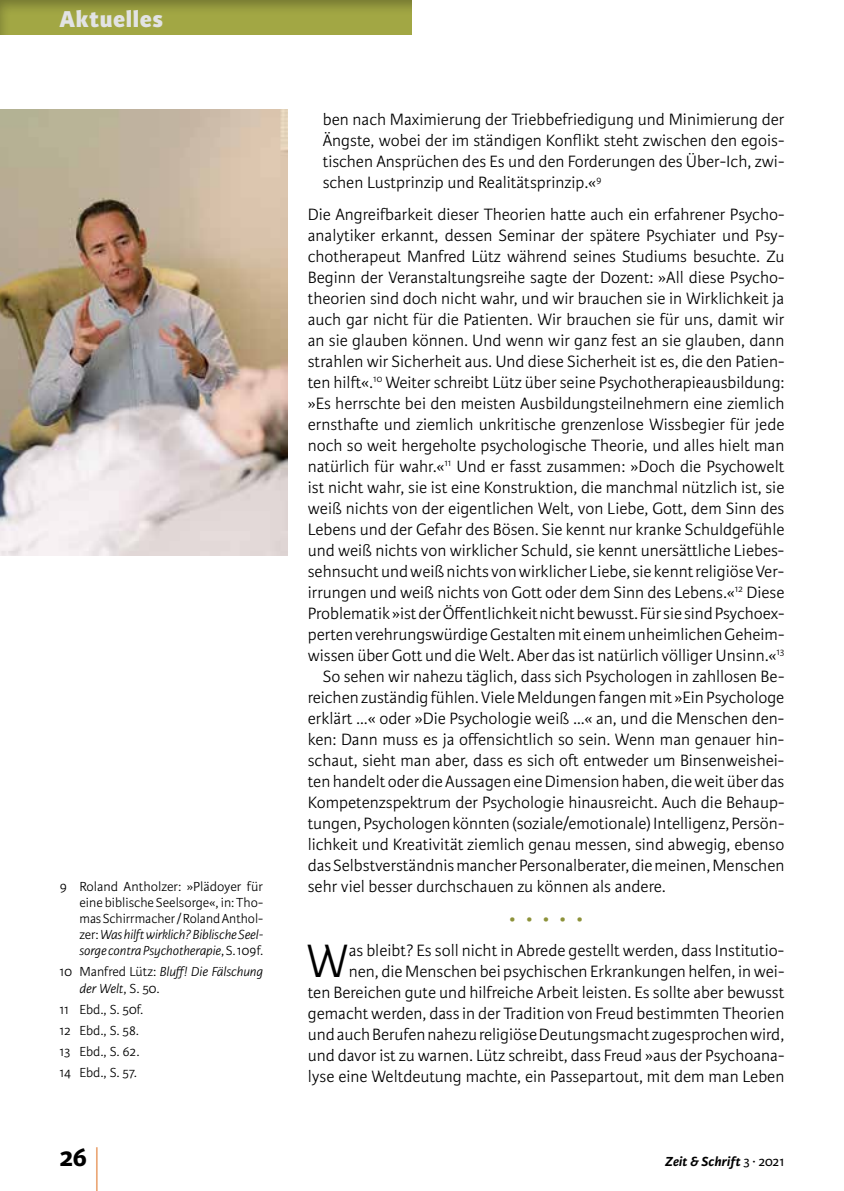
<style>
.page{position:relative;width:844px;height:1191px;background:#fff}
.page>*{position:absolute;margin:0;border:0;box-sizing:border-box;transform-origin:0 0}
.t1{font:300 59.5px "Karmina Sans Basic";color:#df7427;scale:.29 1}
.t2{font:300 49.88px "Karmina Sans Basic";color:#000}
.t3{font:700 28px "Karmina Sans Basic";color:#000}
.t4{font:800 24.5px "Karmina Sans Basic";letter-spacing:.025em;color:#e2e3e4}
.t5{font:300 17.5px/21px "Karmina Sans Basic";color:#000;text-align:justify}
.t6{font:300 17.5px "Karmina Sans Basic";color:#8d923a}
.t7{font:300 14px/16.1px "Karmina Sans Basic";color:#000;text-align:justify}
.t8{font:italic 300 14px/16.1px "Karmina Sans Basic";color:#000}
.t9{font:italic 700 14px "Karmina Sans Basic";letter-spacing:.015em;color:#000}
.s1{font-style:italic}
.s2{font-style:normal}
.s3{font-weight:400;font-style:normal}
</style>
<div class="page">
<div style="left:0;top:0;width:413px;height:35px;background:#000;opacity:.3"></div>
<img style="left:0;top:109px;width:288px;height:447px">
<h3 class="t4" style="left:60px;top:4px;width:105px">Aktuelles</h3>
<p class="t7" style="left:79px;top:878px;width:185px;text-indent:-20px">9 Roland Antholzer: »Plädoyer für eine biblische Seelsorge«, in: Tho&shy;mas Schirrmacher / Roland Anthol&shy;zer: <span class="s1">Was hilft wirklich? Biblische Seel&shy;sorge contra Psychotherapie</span>, S. 109f.</p>
<p class="t8" style="left:79px;top:964px;width:185px;text-indent:-20px"><span class="s2">10 Manfred Lütz:</span> Bluff! Die Fälschung der Welt<span class="s2">, S. 50.</span></p>
<p class="t7" style="left:60px;top:998px;width:85px;line-height:21px;text-align:left">11 Ebd., S. 50f.<br>12 Ebd., S. 58.<br>13 Ebd., S. 62.<br>14 Ebd., S. 57.</p>
<p class="t5" style="left:322px;top:109px;width:463px">ben nach Maximierung der Triebbefriedigung und Minimierung der Ängste, wobei der im ständigen Konflikt steht zwischen den egois&shy;tischen Ansprüchen des Es und den Forderungen des Über-Ich, zwi&shy;schen Lustprinzip und Realitätsprinzip.«<sup>9</sup></p>
<p class="t5" style="left:308px;top:204px;width:478px">Die Angreifbarkeit dieser Theorien hatte auch ein erfahrener Psycho-</p>
<p class="t5" style="left:308px;top:225px;width:478px">analytiker erkannt, dessen Seminar der spätere Psychiater und Psy-</p>
<p class="t5" style="left:308px;top:246px;width:478px">chotherapeut Manfred Lütz während seines Studiums besuchte. Zu</p>
<p class="t5" style="left:308px;top:267px;width:478px">Beginn der Veranstaltungsreihe sagte der Dozent: »All diese Psycho-</p>
<p class="t5" style="left:308px;top:288px;width:478px">theorien sind doch nicht wahr, und wir brauchen sie in Wirklichkeit ja</p>
<p class="t5" style="left:308px;top:309px;width:478px">auch gar nicht für die Patienten. Wir brauchen sie für uns, damit wir</p>
<p class="t5" style="left:308px;top:330px;width:478px">an sie glauben können. Und wenn wir ganz fest an sie glauben, dann</p>
<p class="t5" style="left:308px;top:351px;width:478px">strahlen wir Sicherheit aus. Und diese Sicherheit ist es, die den Patien-</p>
<p class="t5" style="left:308px;top:372px;width:478px">ten hilft«.<sup>10</sup> Weiter schreibt Lütz über seine Psychotherapieausbildung:</p>
<p class="t5" style="left:308px;top:393px;width:478px">»Es herrschte bei den meisten Ausbildungsteilnehmern eine ziemlich</p>
<p class="t5" style="left:308px;top:414px;width:478px">ernsthafte und ziemlich unkritische grenzenlose Wissbegier für jede</p>
<p class="t5" style="left:308px;top:435px;width:478px">noch so weit hergeholte psychologische Theorie, und alles hielt man</p>
<p class="t5" style="left:308px;top:456px;width:478px">natürlich für wahr.«<sup>11</sup> Und er fasst zusammen: »Doch die Psychowelt</p>
<p class="t5" style="left:308px;top:477px;width:478px">ist nicht wahr, sie ist eine Konstruktion, die manchmal nützlich ist, sie</p>
<p class="t5" style="left:308px;top:498px;width:478px">weiß nichts von der eigentlichen Welt, von Liebe, Gott, dem Sinn des</p>
<p class="t5" style="left:308px;top:519px;width:478px">Lebens und der Gefahr des Bösen. Sie kennt nur kranke Schuldgefühle</p>
<p class="t5" style="left:308px;top:540px;width:478px">und weiß nichts von wirklicher Schuld, sie kennt unersättliche Liebes-</p>
<p class="t5" style="left:308px;top:561px;width:478px">sehnsucht und weiß nichts von wirklicher Liebe, sie kennt religiöse Ver-</p>
<p class="t5" style="left:308px;top:582px;width:478px">irrungen und weiß nichts von Gott oder dem Sinn des Lebens.«<sup>12</sup> Diese</p>
<p class="t5" style="left:308px;top:603px;width:478px">Problematik »ist der Öffentlichkeit nicht bewusst. Für sie sind Psychoex-</p>
<p class="t5" style="left:308px;top:624px;width:478px">perten verehrungswürdige Gestalten mit einem unheimlichen Geheim-</p>
<p class="t5" style="left:308px;top:645px;width:478px">wissen über Gott und die Welt. Aber das ist natürlich völliger Unsinn.«<sup>13</sup></p>
<p class="t5" style="left:322px;top:666px;width:463px">So sehen wir nahezu täglich, dass sich Psychologen in zahllosen Be-</p>
<p class="t5" style="left:308px;top:687px;width:478px">reichen zuständig fühlen. Viele Meldungen fangen mit »Ein Psychologe</p>
<p class="t5" style="left:308px;top:708px;width:478px">erklärt …« oder »Die Psychologie weiß …« an, und die Menschen den-</p>
<p class="t5" style="left:308px;top:729px;width:478px">ken: Dann muss es ja offensichtlich so sein. Wenn man genauer hin-</p>
<p class="t5" style="left:308px;top:750px;width:478px">schaut, sieht man aber, dass es sich oft entweder um Binsenweishei-</p>
<p class="t5" style="left:308px;top:771px;width:478px">ten handelt oder die Aussagen eine Dimension haben, die weit über das</p>
<p class="t5" style="left:308px;top:792px;width:478px">Kompetenzspektrum der Psychologie hinausreicht. Auch die Behaup-</p>
<p class="t5" style="left:308px;top:813px;width:478px">tungen, Psychologen könnten (soziale/emotionale) Intelligenz, Persön-</p>
<p class="t5" style="left:308px;top:834px;width:478px">lichkeit und Kreativität ziemlich genau messen, sind abwegig, ebenso</p>
<p class="t5" style="left:308px;top:855px;width:478px">das Selbstverständnis mancher Personalberater, die meinen, Menschen</p>
<p class="t5" style="left:308px;top:876px;width:359px">sehr viel besser durchschauen zu können als andere.</p>
<p class="t6" style="left:509px;top:909px;width:74px">• • • • •</p>
<h2 class="t2" style="left:306px;top:934px;width:44px">W</h2>
<p class="t5" style="left:308px;top:940px;width:478px;text-align:right">as bleibt? Es soll nicht in Abrede gestellt werden, dass Institutio-<br>nen, die Menschen bei psychischen Erkrankungen helfen, in wei-<br>ten Bereichen gute und hilfreiche Arbeit leisten. Es sollte aber bewusst gemacht werden, dass in der Tradition von Freud bestimmten Theorien und auch Berufen nahezu religiöse Deutungsmacht zugesprochen wird, und davor ist zu warnen. Lütz schreibt, dass Freud »aus der Psychoana&shy;lyse eine Weltdeutung machte, ein Passepartout, mit dem man Leben</p>
<h3 class="t3" style="left:60px;top:1141px;width:29px">26</h3>
<h1 class="t1" style="left:95px;top:1140px;width:17px">|</h1>
<p class="t9" style="left:665px;top:1153px;width:121px">Zeit &amp; Schrift <span class="s3">3 ∙ 2021</span></p>
</div>
